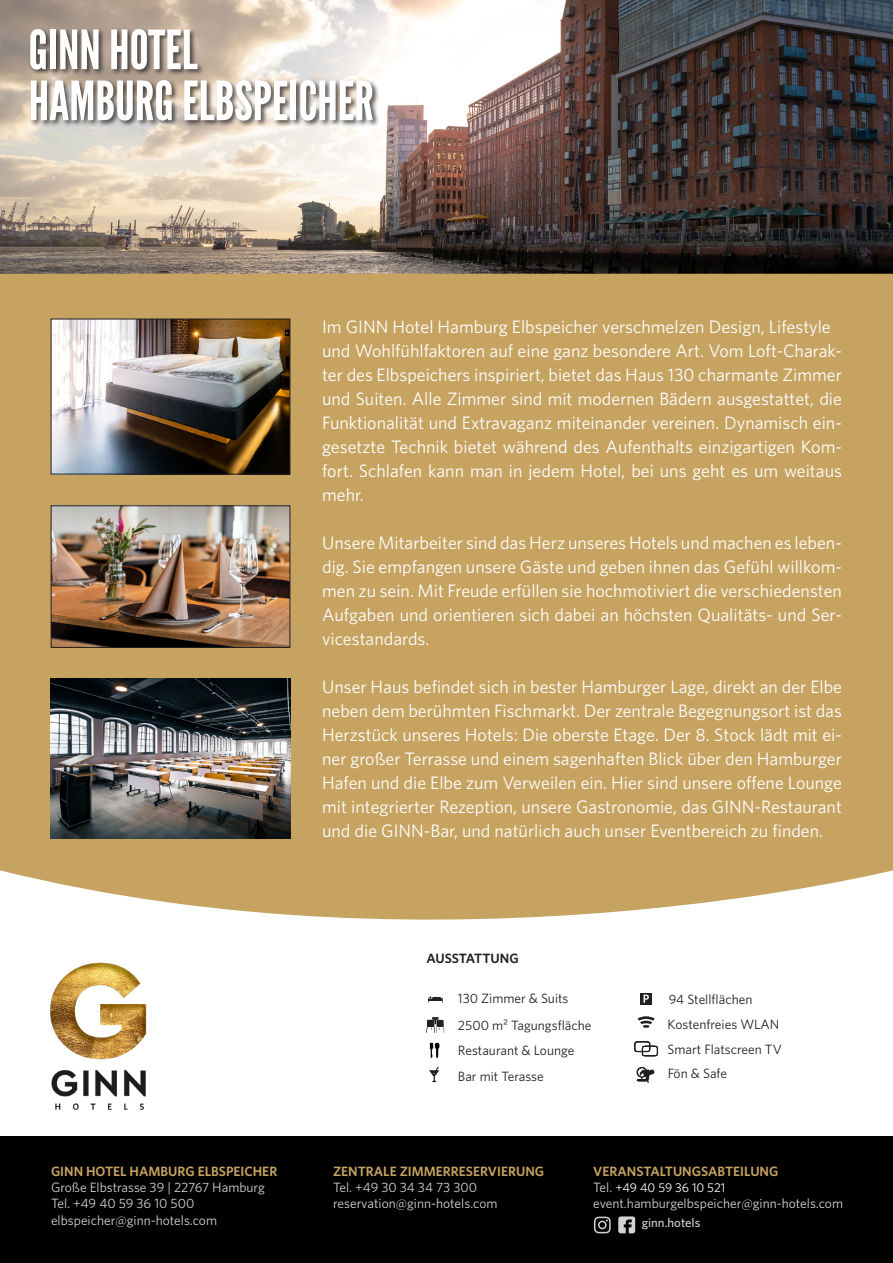
<style>
.page{position:relative;width:893px;height:1263px;background:#fff}
.page>*{position:absolute;margin:0;border:0;box-sizing:border-box;transform-origin:0 0}
.t1{font:54px "League Gothic";color:#fff}
.t2{font:18px/24px "Whitney";color:#fff;text-align:justify}
.t3{font:13.5px "Whitney";color:#d1d2d4}
.t4{font:13.5px "Whitney";color:#231f20}
.Fließtext__OH{font:600 13.5px "Whitney";color:#c7a361}
.t5{font:600 13.5px "Whitney";letter-spacing:-.005em;color:#231f20}
.t6{font:12.75px "Whitney";color:#fff}
.t7{font:500 12.75px "Whitney";color:#d2d3d2}
.s1{font-size:13.5px;color:#d1d2d4}
</style>
<div class="page">
<img style="left:0;top:0;width:893px;height:274px">
<div style="left:0;top:274px;width:893px;height:646px;background:#c7a361"></div>
<img style="left:50px;top:962px;width:97px;height:148px">
<div style="left:29px;top:28px;width:351px;height:100px;background:#231f20;opacity:.75"></div>
<div style="left:0;top:1136px;width:893px;height:127px;background:#000001"></div>
<img style="left:53px;top:321px;width:235px;height:151px">
<div style="left:51px;top:319px;width:239px;height:155px;border:1px solid #231f20"></div>
<img style="left:53px;top:508px;width:235px;height:137px">
<div style="left:51px;top:506px;width:239px;height:141px;border:1px solid #231f20"></div>
<svg style="left:634px;top:1041px;width:24px;height:16px"></svg>
<svg style="left:637px;top:1016px;width:18px;height:12px"></svg>
<svg style="left:428px;top:996px;width:15px;height:7px"></svg>
<div style="left:640px;top:993px;width:12px;height:11px;background:#231f20"></div>
<svg style="left:643px;top:994px;width:6px;height:9px"></svg>
<svg style="left:426px;top:1017px;width:18px;height:16px"></svg>
<img style="left:429px;top:1066px;width:11px;height:17px">
<img style="left:429px;top:1042px;width:11px;height:17px">
<img style="left:636px;top:1067px;width:19px;height:16px">
<img style="left:51px;top:678px;width:240px;height:160px">
<svg style="left:618px;top:1216px;width:17px;height:17px"></svg>
<svg style="left:594px;top:1216px;width:17px;height:17px"></svg>
<p class="t1" style="left:28px;top:18px;width:171px">GINN HOTEL</p>
<p class="t1" style="left:29px;top:69px;width:347px">HAMBURG ELBSPEICHER</p>
<p class="t2" style="left:322px;top:315px;width:510px">Im GINN Hotel Hamburg Elbspeicher verschmelzen Design, Lifestyle</p>
<p class="t2" style="left:322px;top:339px;width:521px">und Wohlfühlfaktoren auf eine ganz besondere Art. Vom Loft-Charak&shy;ter des Elbspeichers inspiriert, bietet das Haus 130 charmante Zimmer und Suiten. Alle Zimmer sind mit modernen Bädern ausgestattet, die Funktionalität und Extravaganz miteinander vereinen. Dynamisch ein&shy;gesetzte Technik bietet während des Aufenthalts einzigartigen Kom&shy;fort. Schlafen kann man in jedem Hotel, bei uns geht es um weitaus mehr.</p>
<p class="t2" style="left:322px;top:531px;width:521px">Unsere Mitarbeiter sind das Herz unseres Hotels und machen es leben&shy;dig. Sie empfangen unsere Gäste und geben ihnen das Gefühl willkom&shy;men zu sein. Mit Freude erfüllen sie hochmotiviert die verschiedensten Aufgaben und orientieren sich dabei an höchsten Qualitäts- und Ser&shy;vicestandards.</p>
<p class="t2" style="left:322px;top:675px;width:521px">Unser Haus befindet sich in bester Hamburger Lage, direkt an der Elbe neben dem berühmten Fischmarkt. Der zentrale Begegnungsort ist das Herzstück unseres Hotels: Die oberste Etage. Der 8. Stock lädt mit ei&shy;ner großer Terrasse und einem sagenhaften Blick über den Hamburger Hafen und die Elbe zum Verweilen ein. Hier sind unsere offene Lounge mit integrierter Rezeption, unsere Gastronomie, das GINN-Restaurant und die GINN-Bar, und natürlich auch unser Eventbereich zu finden.</p>
<p class="t5" style="left:426px;top:949px;width:94px">AUSSTATTUNG</p>
<p class="Fließtext__OH" style="left:51px;top:1162px;width:228px">GINN HOTEL HAMBURG ELBSPEICHER</p>
<p class="t3" style="left:51px;top:1178px;width:215px">Große Elbstrasse 39 | 22767 Hamburg</p>
<p class="t3" style="left:51px;top:1195px;width:145px">Tel. +49 40 59 36 10 500</p>
<p class="t3" style="left:51px;top:1211px;width:168px">elbspeicher@ginn-hotels.com</p>
<p class="t4" style="left:458px;top:990px;width:112px">130 Zimmer &amp; Suits</p>
<p class="t4" style="left:669px;top:991px;width:85px">94 Stellflächen</p>
<p class="t4" style="left:458px;top:1017px;width:135px">2500 m² Tagungsfläche</p>
<p class="t4" style="left:458px;top:1042px;width:118px">Restaurant &amp; Lounge</p>
<p class="t4" style="left:668px;top:1065px;width:61px">Fön &amp; Safe</p>
<p class="t4" style="left:668px;top:1015px;width:113px">Kostenfreies WLAN</p>
<p class="t4" style="left:668px;top:1040px;width:116px">Smart Flatscreen TV</p>
<p class="t4" style="left:458px;top:1067px;width:87px">Bar mit Terasse</p>
<p class="Fließtext__OH" style="left:333px;top:1162px;width:213px">ZENTRALE ZIMMERRESERVIERUNG</p>
<p class="t3" style="left:333px;top:1178px;width:145px">Tel. +49 30 34 34 73 300</p>
<p class="t3" style="left:333px;top:1195px;width:166px">reservation@ginn-hotels.com</p>
<p class="Fließtext__OH" style="left:593px;top:1162px;width:187px">VERANSTALTUNGSABTEILUNG</p>
<p class="t6" style="left:593px;top:1179px;width:134px"><span class="s1">Tel.</span> +49 40 59 36 10 521</p>
<p class="t3" style="left:593px;top:1195px;width:251px">event.hamburgelbspeicher@ginn-hotels.com</p>
<p class="t7" style="left:642px;top:1214px;width:60px">ginn.hotels</p>
</div>
